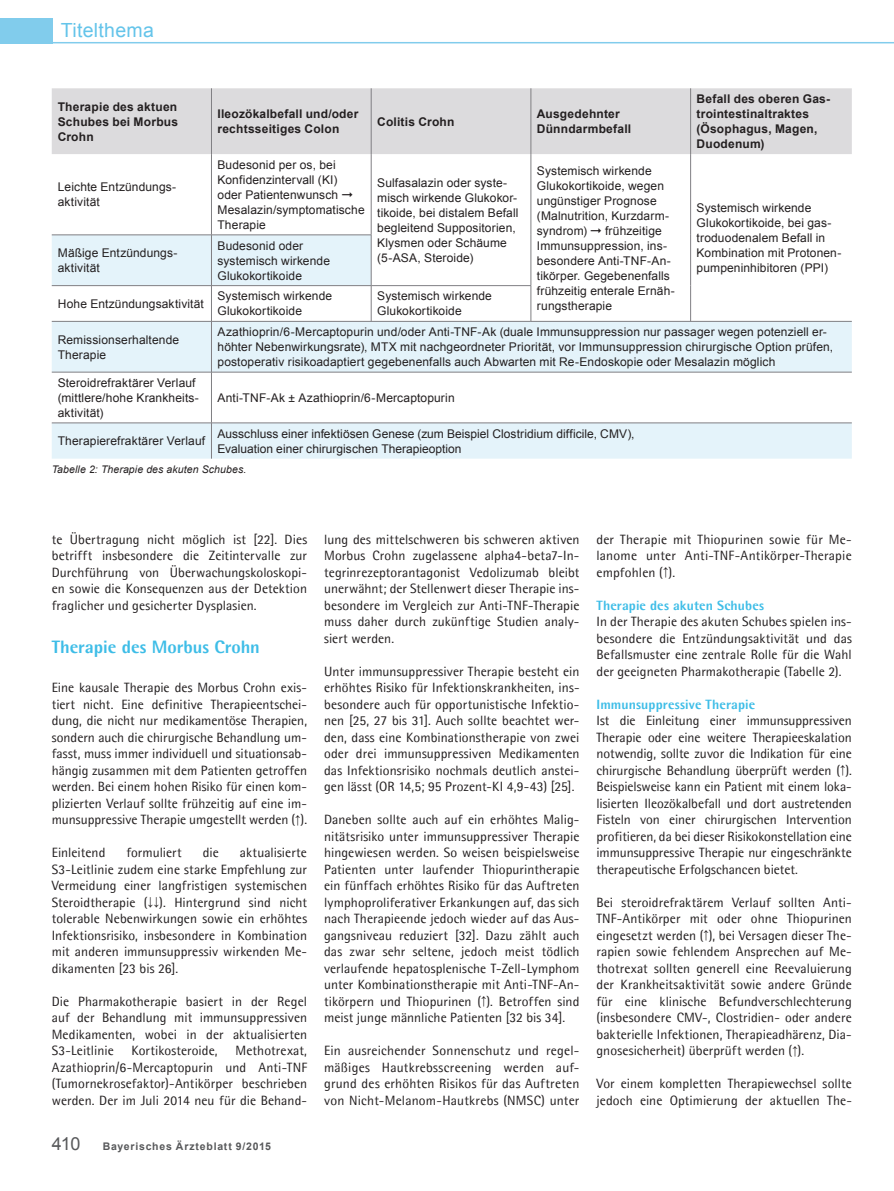
<style>
.page{position:relative;width:894px;height:1191px;background:#fff}
.page>*{position:absolute;margin:0;border:0;box-sizing:border-box;transform-origin:0 0}
.t1{font:19.5px "Arial";letter-spacing:.015em;color:#64c4ea}
.t2{font:800 18px "Agfa Rotis Semisans";color:#3ebde7}
.t3{font:13.5px/16.5px "Agfa Rotis Semisans";letter-spacing:.005em;color:#231f20;text-align:justify}
.t4{font:800 13.5px "Agfa Rotis Semisans";letter-spacing:.01em;color:#3ebde7}
.t5{font:12px/15px "Arial";letter-spacing:.01em;color:#231f20}
.t6{font:700 12px/15px "Arial";letter-spacing:.015em;color:#231f20}
.t7{font:italic 10.5px "Arial";letter-spacing:.01em;color:#231f20}
.t8{font:700 10.5px "Arial";letter-spacing:.07em;color:#58595b}
.s1{font-family:"Arial";font-size:12px}
.s2{font-weight:400;font-size:18px}
</style>
<div class="page">
<div style="left:0;top:18px;width:52px;height:25px;background:#81ccec"></div>
<hr style="left:26px;top:42px;width:867px;height:1px;background:#81ccec">
<div style="left:52px;top:88px;width:799px;height:66px;background:#dcdbdd"></div>
<svg style="left:52px;top:235px;width:799px;height:223px"></svg>
<hr style="left:211px;top:88px;width:1px;height:66px;background:#807f83">
<hr style="left:371px;top:88px;width:1px;height:66px;background:#807f83">
<hr style="left:530px;top:88px;width:1px;height:66px;background:#807f83">
<hr style="left:690px;top:88px;width:1px;height:66px;background:#807f83">
<hr style="left:211px;top:154px;width:1px;height:81px;background:#807f83">
<hr style="left:371px;top:154px;width:1px;height:81px;background:#807f83">
<hr style="left:530px;top:154px;width:1px;height:81px;background:#807f83">
<hr style="left:690px;top:154px;width:1px;height:81px;background:#807f83">
<hr style="left:52px;top:235px;width:319px;height:1px;background:#807f83">
<hr style="left:211px;top:235px;width:1px;height:50px;background:#807f83">
<hr style="left:371px;top:235px;width:1px;height:50px;background:#807f83">
<hr style="left:530px;top:235px;width:1px;height:50px;background:#807f83">
<hr style="left:690px;top:235px;width:1px;height:50px;background:#807f83">
<hr style="left:52px;top:285px;width:319px;height:1px;background:#807f83">
<hr style="left:211px;top:286px;width:1px;height:35px;background:#807f83">
<hr style="left:371px;top:285px;width:160px;height:1px;background:#807f83">
<hr style="left:371px;top:286px;width:1px;height:35px;background:#807f83">
<hr style="left:530px;top:286px;width:1px;height:35px;background:#807f83">
<hr style="left:690px;top:285px;width:1px;height:36px;background:#807f83">
<hr style="left:211px;top:321px;width:1px;height:51px;background:#807f83">
<hr style="left:211px;top:372px;width:1px;height:51px;background:#807f83">
<hr style="left:211px;top:423px;width:1px;height:35px;background:#807f83">
<hr style="left:530px;top:321px;width:321px;height:1px;background:#807f83">
<hr style="left:52px;top:321px;width:478px;height:1px;background:#807f83">
<hr style="left:52px;top:372px;width:799px;height:1px;background:#807f83">
<hr style="left:52px;top:422px;width:799px;height:1px;background:#807f83">
<h1 class="t1" style="left:61px;top:20px;width:94px">Titelthema</h1>
<p class="t6" style="left:58px;top:99px;width:122px;text-align:justify">Therapie des aktuen Schubes bei Morbus Crohn</p>
<p class="t6" style="left:217px;top:106px;width:142px">Ileozökalbefall und/oder rechtsseitiges Colon</p>
<p class="t6" style="left:377px;top:114px;width:79px">Colitis Crohn</p>
<p class="t6" style="left:536px;top:106px;width:96px">Ausgedehnter<br>Dünndarmbefall</p>
<p class="t6" style="left:696px;top:91px;width:135px">Befall des oberen Gas&shy;trointestinaltraktes (Ösophagus, Magen,<br>Duodenum)</p>
<p class="t5" style="left:217px;top:157px;width:149px">Budesonid per os, bei<br>Konfidenzintervall (KI) oder Patientenwunsch<br>Mesalazin/symptomatische<br>Therapie</p>
<p class="t5" style="left:536px;top:163px;width:134px">Systemisch wirkende<br>Glukokortikoide, wegen ungünstiger Prognose (Malnutrition, Kurzdarm&shy;syndrom)</p>
<p class="t5" style="left:377px;top:175px;width:143px">Sulfasalazin oder syste&shy;misch wirkende Glukokor&shy;tikoide, bei distalem Befall begleitend Suppositorien,<br>Klysmen oder Schäume (5-ASA, Steroide)</p>
<p class="t5" style="left:58px;top:180px;width:120px">Leichte Entzündungs&shy;aktivität</p>
<p class="t5" style="left:696px;top:200px;width:146px">Systemisch wirkende<br>Glukokortikoide, bei gas&shy;troduodenalem Befall in<br>Kombination mit Protonen&shy;pumpeninhibitoren (PPI)</p>
<p class="t5" style="left:536px;top:223px;width:139px;text-indent:68px">frühzeitige<br>Immunsuppression, ins&shy;besondere Anti-TNF-An&shy;tikörper. Gegebenenfalls frühzeitig enterale Ernäh&shy;rungstherapie</p>
<p class="t5" style="left:58px;top:245px;width:121px">Mäßige Entzündungs&shy;aktivität</p>
<p class="t5" style="left:217px;top:238px;width:114px">Budesonid oder systemisch wirkende<br>Glukokortikoide</p>
<p class="t5" style="left:58px;top:296px;width:148px">Hohe Entzündungsaktivität</p>
<p class="t5" style="left:217px;top:289px;width:116px">Systemisch wirkende<br>Glukokortikoide</p>
<p class="t5" style="left:377px;top:289px;width:116px">Systemisch wirkende<br>Glukokortikoide</p>
<p class="t5" style="left:58px;top:332px;width:123px">Remissionserhaltende<br>Therapie</p>
<p class="t5" style="left:217px;top:324px;width:617px">Azathioprin/6-Mercaptopurin und/oder Anti-TNF-Ak (duale Immunsuppression nur passager wegen potenziell er&shy;höhter Nebenwirkungsrate), MTX mit nachgeordneter Priorität, vor Immunsuppression chirurgische Option prüfen, postoperativ risikoadaptiert gegebenenfalls auch Abwarten mit Re-Endoskopie oder Mesalazin möglich</p>
<p class="t5" style="left:58px;top:375px;width:142px">Steroidrefraktärer Verlauf (mittlere/hohe Krankheits&shy;aktivität)</p>
<p class="t5" style="left:217px;top:390px;width:239px">Anti-TNF-Ak ± Azathioprin/6-Mercaptopurin</p>
<p class="t5" style="left:58px;top:433px;width:149px">Therapierefraktärer Verlauf</p>
<p class="t5" style="left:217px;top:426px;width:418px">Ausschluss einer infektiösen Genese (zum Beispiel Clostridium difficile, CMV),<br>Evaluation einer chirurgischen Therapieoption</p>
<p class="t7" style="left:52px;top:463px;width:196px">Tabelle 2: Therapie des akuten Schubes.</p>
<p class="t3" style="left:52px;top:531px;width:257px">te Übertragung nicht möglich ist [22]. Dies betrifft insbesondere die Zeitintervalle zur Durchführung von Überwachungskoloskopi&shy;en sowie die Konsequenzen aus der Detektion fraglicher und gesicherter Dysplasien.</p>
<h2 class="t2" style="left:52px;top:635px;width:209px">Therapie des Morbus Crohn</h2>
<p class="t3" style="left:52px;top:679px;width:257px">Eine kausale Therapie des Morbus Crohn exis&shy;tiert nicht. Eine definitive Therapieentschei&shy;dung, die nicht nur medikamentöse Therapien, sondern auch die chirurgische Behandlung um&shy;fasst, muss immer individuell und situationsab&shy;hängig zusammen mit dem Patienten getroffen werden. Bei einem hohen Risiko für einen kom&shy;plizierten Verlauf sollte frühzeitig auf eine im&shy;munsuppressive Therapie umgestellt werden (<span class="s1">↑</span>).</p>
<p class="t3" style="left:52px;top:844px;width:55px">Einleitend</p>
<p class="t3" style="left:126px;top:844px;width:57px">formuliert</p>
<p class="t3" style="left:203px;top:844px;width:18px">die</p>
<p class="t3" style="left:52px;top:844px;width:257px;text-indent:188px">aktualisierte S3-Leitlinie zudem eine starke Empfehlung zur Vermeidung einer langfristigen systemischen Steroidtherapie (<span class="s1">↓↓</span>). Hintergrund sind nicht tolerable Nebenwirkungen sowie ein erhöhtes Infektionsrisiko, insbesondere in Kombination mit anderen immunsuppressiv wirkenden Me&shy;dikamenten [23 bis 26].</p>
<p class="t3" style="left:52px;top:993px;width:257px">Die Pharmakotherapie basiert in der Regel auf der Behandlung mit immunsuppressiven Medikamenten, wobei in der aktualisierten S3-Leitlinie</p>
<p class="t3" style="left:52px;top:1042px;width:257px;text-indent:184px">Methotrexat, Azathioprin/6-Mercaptopurin und Anti-TNF (Tumornekrosefaktor)-Antikörper beschrieben werden. Der im Juli 2014 neu für die Behand-</p>
<p class="t3" style="left:131px;top:1042px;width:88px">Kortikosteroide,</p>
<p class="t8" style="left:52px;top:1140px;width:221px"><span class="s2">410</span> Bayerisches Ärzteblatt 9/2015</p>
<p class="t3" style="left:324px;top:531px;width:257px">lung des mittelschweren bis schweren aktiven Morbus Crohn zugelassene alpha4-beta7-In&shy;tegrinrezeptorantagonist Vedolizumab bleibt unerwähnt; der Stellenwert dieser Therapie ins&shy;besondere im Vergleich zur Anti-TNF-Therapie muss daher durch zukünftige Studien analy&shy;siert werden.</p>
<p class="t3" style="left:324px;top:663px;width:257px">Unter immunsuppressiver Therapie besteht ein erhöhtes Risiko für Infektionskrankheiten, ins&shy;besondere auch für opportunistische Infektio&shy;nen [25, 27 bis 31]. Auch sollte beachtet wer&shy;den, dass eine Kombinationstherapie von zwei oder drei immunsuppressiven Medikamenten das Infektionsrisiko nochmals deutlich anstei&shy;gen lässt (OR 14,5; 95 Prozent-KI 4,9-43) [25].</p>
<p class="t3" style="left:324px;top:811px;width:257px">Daneben sollte auch auf ein erhöhtes Malig&shy;nitätsrisiko unter immunsuppressiver Therapie hingewiesen werden. So weisen beispielsweise Patienten unter laufender Thiopurintherapie ein fünffach erhöhtes Risiko für das Auftreten lymphoproliferativer Erkankungen auf, das sich nach Therapieende jedoch wieder auf das Aus&shy;gangsniveau reduziert [32]. Dazu zählt auch das zwar sehr seltene, jedoch meist tödlich verlaufende hepatosplenische T-Zell-Lymphom unter Kombinationstherapie mit Anti-TNF-An&shy;tikörpern und Thiopurinen (<span class="s1">↑</span>). Betroffen sind meist junge männliche Patienten [32 bis 34].</p>
<p class="t3" style="left:324px;top:1042px;width:257px">Ein ausreichender Sonnenschutz und regel&shy;mäßiges Hautkrebsscreening werden auf&shy;grund des erhöhten Risikos für das Auftreten von Nicht-Melanom-Hautkrebs (NMSC) unter</p>
<p class="t3" style="left:596px;top:531px;width:257px">der Therapie mit Thiopurinen sowie für Me&shy;lanome unter Anti-TNF-Antikörper-Therapie empfohlen (<span class="s1">↑</span>).</p>
<p class="t4" style="left:596px;top:596px;width:169px">Therapie des akuten Schubes</p>
<p class="t3" style="left:596px;top:613px;width:257px">In der Therapie des akuten Schubes spielen ins&shy;besondere die Entzündungsaktivität und das Befallsmuster eine zentrale Rolle für die Wahl der geeigneten Pharmakotherapie (Tabelle 2).</p>
<p class="t4" style="left:596px;top:695px;width:160px">Immunsuppressive Therapie</p>
<p class="t3" style="left:596px;top:712px;width:257px">Ist die Einleitung einer immunsuppressiven Therapie oder eine weitere Therapieeskalation notwendig, sollte zuvor die Indikation für eine chirurgische Behandlung überprüft werden (<span class="s1">↑</span>).<br>Beispielsweise kann ein Patient mit einem loka&shy;lisierten Ileozökalbefall und dort austretenden Fisteln von einer chirurgischen Intervention profitieren, da bei dieser Risikokonstellation eine immunsuppressive Therapie nur eingeschränkte therapeutische Erfolgschancen bietet.</p>
<p class="t3" style="left:596px;top:894px;width:257px">Bei steroidrefraktärem Verlauf sollten Anti-TNF-Antikörper mit oder ohne Thiopurinen eingesetzt werden (<span class="s1">↑</span>), bei Versagen dieser The&shy;rapien sowie fehlendem Ansprechen auf Me&shy;thotrexat sollten generell eine Reevaluierung der Krankheitsaktivität sowie andere Gründe für eine klinische Befundverschlechterung (insbesondere CMV-, Clostridien- oder andere bakterielle Infektionen, Therapieadhärenz, Dia&shy;gnosesicherheit) überprüft werden (<span class="s1">↑</span>).</p>
<p class="t3" style="left:596px;top:1075px;width:257px">Vor einem kompletten Therapiewechsel sollte jedoch eine Optimierung der aktuellen The-</p>
</div>
